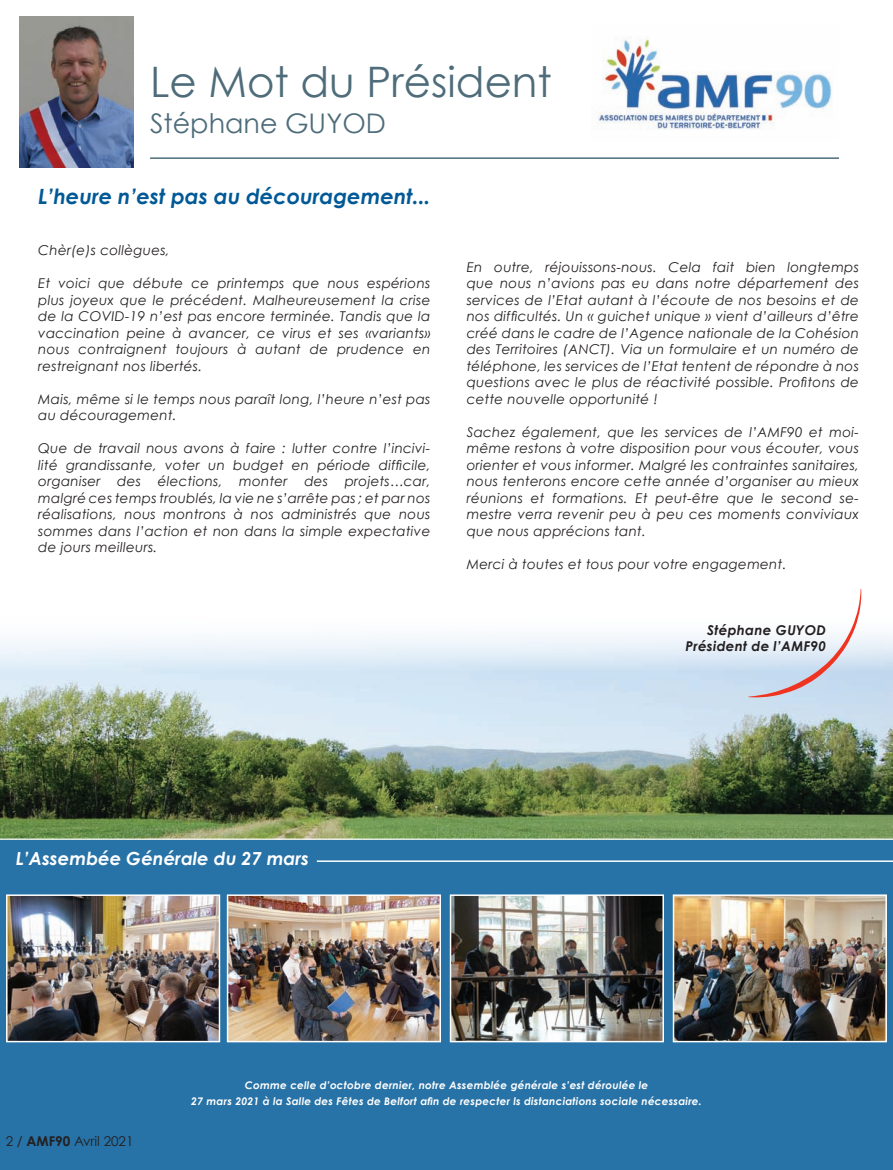
<style>
.page{position:relative;width:893px;height:1170px;background:#fff}
.page>*{position:absolute;margin:0;border:0;box-sizing:border-box;transform-origin:0 0}
.t1{font:42px "Century Gothic";color:#4e6c7a}
.t2{font:27px "Century Gothic";color:#4e6c7a}
.t3{font:italic 700 21px "Century Gothic";color:#005996}
.t4{font:italic 700 18px "Century Gothic";color:#fff}
.t5{font:italic 13.5px/16.5px "Century Gothic";letter-spacing:.02em;color:#231f20;text-align:justify}
.t6{font:italic 700 13.5px/16.2px "Century Gothic";letter-spacing:.02em;color:#231f20;text-align:right}
.t7{font:13.5px "Century Gothic";color:#231f20}
.t8{font:italic 700 10.5px/16.5px "Century Gothic";letter-spacing:.02em;color:#fff;text-align:center}
.s1{font-weight:700}
</style>
<div class="page">
<img style="left:0;top:634px;width:893px;height:204px">
<hr style="left:150px;top:157px;width:689px;height:2px;background:#4e6c7a">
<div style="left:0;top:838px;width:893px;height:331px;background:#2772a6"></div>
<img style="left:597px;top:37px;width:235px;height:93px">
<svg style="left:748px;top:589px;width:113px;height:108px"></svg>
<img style="left:20px;top:16px;width:114px;height:151px">
<img style="left:9px;top:897px;width:208px;height:142px">
<div style="left:6px;top:894px;width:214px;height:148px;border:2px solid #fff"></div>
<img style="left:230px;top:897px;width:208px;height:142px">
<div style="left:227px;top:894px;width:214px;height:148px;border:2px solid #fff"></div>
<img style="left:453px;top:897px;width:208px;height:142px">
<div style="left:450px;top:894px;width:214px;height:148px;border:2px solid #fff"></div>
<img style="left:676px;top:897px;width:208px;height:142px">
<div style="left:673px;top:894px;width:214px;height:148px;border:2px solid #fff"></div>
<hr style="left:317px;top:860px;width:576px;height:1px;background:#fff">
<h1 class="t1" style="left:150px;top:56px;width:403px">Le Mot du Président</h1>
<h2 class="t2" style="left:150px;top:107px;width:237px">Stéphane GUYOD</h2>
<h3 class="t3" style="left:38px;top:183px;width:394px">L’heure n’est pas au découragement...</h3>
<p class="t5" style="left:38px;top:242px;width:133px">Chèr(e)s collègues,</p>
<p class="t5" style="left:38px;top:275px;width:394px">Et voici que débute ce printemps que nous espérions plus joyeux que le précédent. Malheureusement la crise de la COVID-19 n’est pas encore terminée. Tandis que la vaccination peine à avancer, ce virus et ses «variants» nous contraignent toujours à autant de prudence en restreignant nos libertés.</p>
<p class="t5" style="left:38px;top:390px;width:394px">Mais, même si le temps nous paraît long, l’heure n’est pas au découragement.</p>
<p class="t5" style="left:38px;top:440px;width:394px">Que de travail nous avons à faire : lutter contre l’incivi&shy;lité grandissante, voter un budget en période difficile, organiser des élections, monter des projets…car, malgré ces temps troublés, la vie ne s’arrête pas ; et par nos réalisations, nous montrons à nos administrés que nous sommes dans l’action et non dans la simple expectative de jours meilleurs.</p>
<p class="t5" style="left:467px;top:258px;width:394px">En outre, réjouissons-nous. Cela fait bien longtemps que nous n’avions pas eu dans notre département des services de l’Etat autant à l’écoute de nos besoins et de nos difficultés. Un « guichet unique » vient d’ailleurs d’être créé dans le cadre de l’Agence nationale de la Cohésion des Territoires (ANCT). Via un formulaire et un numéro de téléphone, les services de l’Etat tentent de répondre à nos questions avec le plus de réactivité possible. Profitons de cette nouvelle opportunité !</p>
<p class="t5" style="left:467px;top:423px;width:394px">Sachez également, que les services de l’AMF90 et moi&shy;même restons à votre disposition pour vous écouter, vous orienter et vous informer. Malgré les contraintes sanitaires, nous tenterons encore cette année d’organiser au mieux réunions et formations. Et peut-être que le second se&shy;mestre verra revenir peu à peu ces moments conviviaux que nous apprécions tant.</p>
<p class="t5" style="left:467px;top:555px;width:321px">Merci à toutes et tous pour votre engagement.</p>
<p class="t6" style="left:686px;top:621px;width:142px">Stéphane GUYOD<br>Président de l’AMF90</p>
<h3 class="t4" style="left:16px;top:846px;width:295px">L’Assembée Générale du 27 mars</h3>
<p class="t7" style="left:6px;top:1132px;width:129px">2 / <span class="s1">AMF90</span> Avril 2021</p>
<p class="t8" style="left:191px;top:1076px;width:512px">Comme celle d’octobre dernier, notre Assemblée générale s’est déroulée le<br>27 mars 2021 à la Salle des Fêtes de Belfort afin de respecter ls distanciations sociale nécessaire.</p>
</div>
